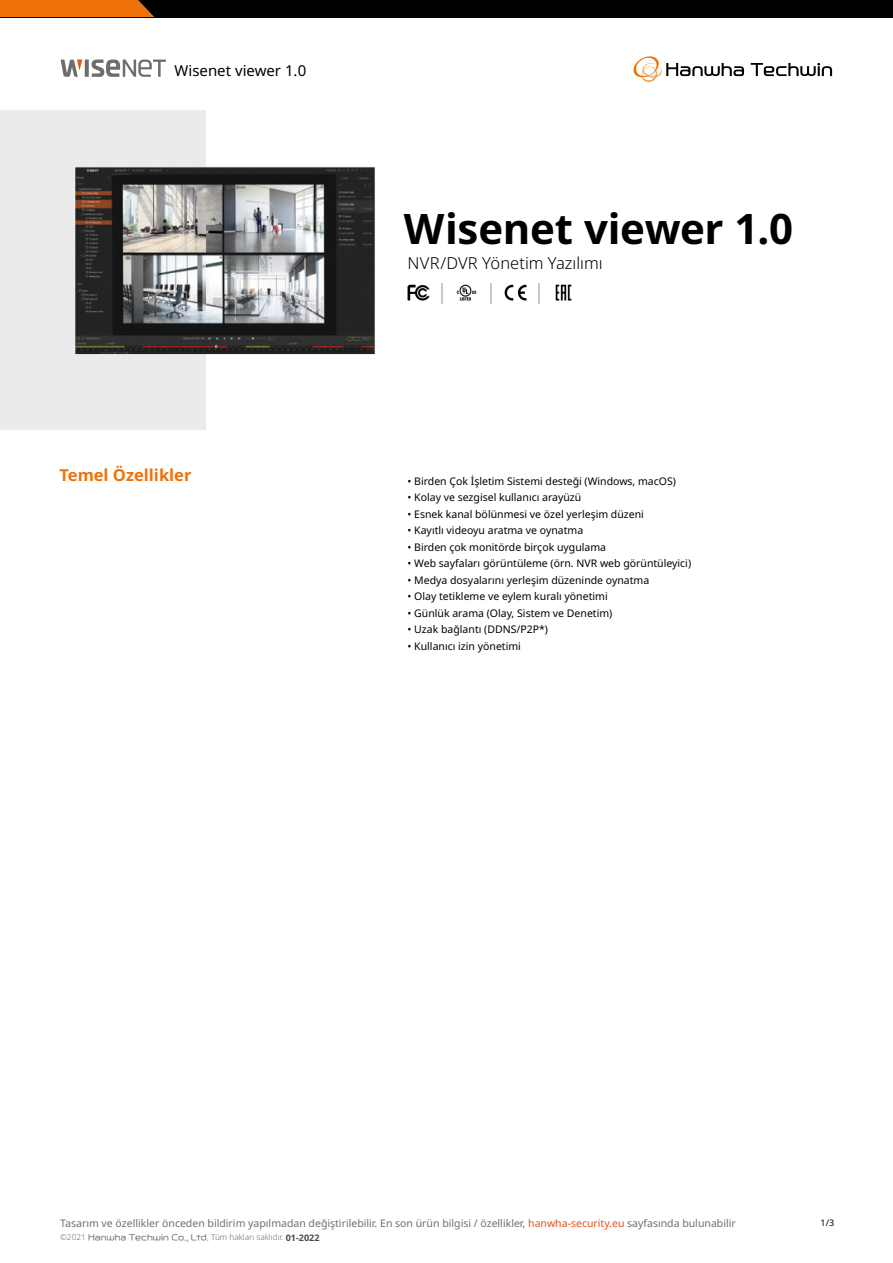
<style>
.page{position:relative;width:893px;height:1263px;background:#fff}
.page>*{position:absolute;margin:0;border:0;box-sizing:border-box;transform-origin:0 0}
.t1{font:700 42px "Noto Sans";letter-spacing:-.005em;color:#000}
.t2{font:300 16.5px "Noto Sans";color:#000}
.t3{font:700 16.5px "Noto Sans";color:#ee7209}
.t4{font:15px "Noto Sans";color:#000}
.t5{font:10.5px "Noto Sans";color:#000}
.t6{font:10.5px "Noto Sans";color:#706f6f}
.t7{font:9px "Noto Sans";color:#000}
.t8{font:300 8.25px "Noto Sans";color:#706f6f}
.s1{color:#e9511d}
.s2{font-family:"Hanwha L";font-weight:400}
.s3{font-weight:700;font-size:9px;color:#4a4a49}
</style>
<div class="page">
<svg style="left:85px;top:60px;width:4px;height:17px"></svg>
<svg style="left:92px;top:60px;width:74px;height:17px"></svg>
<svg style="left:61px;top:60px;width:21px;height:17px"></svg>
<svg style="left:633px;top:56px;width:199px;height:26px"></svg>
<div style="left:0;top:0;width:893px;height:17px;background:#000"></div>
<div style="left:0;top:0;width:154px;height:17px;background:#ee7209"></div>
<img style="left:407px;top:284px;width:23px;height:17px">
<img style="left:456px;top:284px;width:21px;height:17px">
<img style="left:504px;top:284px;width:23px;height:17px">
<img style="left:555px;top:284px;width:17px;height:17px">
<svg style="left:442px;top:283px;width:1px;height:20px"></svg>
<svg style="left:490px;top:283px;width:1px;height:20px"></svg>
<svg style="left:539px;top:283px;width:1px;height:20px"></svg>
<div style="left:0;top:110px;width:205px;height:320px;background:#ebebeb"></div>
<img style="left:205px;top:110px;width:170px;height:300px">
<img style="left:75px;top:167px;width:130px;height:188px">
<h3 class="t4" style="left:175px;top:62px;width:133px">Wisenet viewer 1.0</h3>
<h2 class="t3" style="left:60px;top:465px;width:133px">Temel Özellikler</h2>
<h1 class="t1" style="left:404px;top:205px;width:391px">Wisenet viewer 1.0</h1>
<h2 class="t2" style="left:408px;top:253px;width:197px">NVR/DVR Yönetim Yazılımı</h2>
<p class="t5" style="left:408px;top:475px;width:270px">• Birden Çok İşletim Sistemi desteği (Windows, macOS)</p>
<p class="t5" style="left:408px;top:492px;width:175px">• Kolay ve sezgisel kullanıcı arayüzü</p>
<p class="t5" style="left:408px;top:508px;width:238px">• Esnek kanal bölünmesi ve özel yerleşim düzeni</p>
<p class="t5" style="left:408px;top:525px;width:177px">• Kayıtlı videoyu aratma ve oynatma</p>
<p class="t5" style="left:408px;top:541px;width:200px">• Birden çok monitörde birçok uygulama</p>
<p class="t5" style="left:408px;top:557px;width:285px">• Web sayfaları görüntüleme (örn. NVR web görüntüleyici)</p>
<p class="t5" style="left:408px;top:574px;width:243px">• Medya dosyalarını yerleşim düzeninde oynatma</p>
<p class="t5" style="left:408px;top:590px;width:202px">• Olay tetikleme ve eylem kuralı yönetimi</p>
<p class="t5" style="left:408px;top:607px;width:206px">• Günlük arama (Olay, Sistem ve Denetim)</p>
<p class="t5" style="left:408px;top:623px;width:142px">• Uzak bağlantı (DDNS/P2P*)</p>
<p class="t5" style="left:408px;top:640px;width:115px">• Kullanıcı izin yönetimi</p>
<p class="t6" style="left:60px;top:1218px;width:677px">Tasarım ve özellikler önceden bildirim yapılmadan değiştirilebilir. En son ürün bilgisi / özellikler, <span class="s1">hanwha-security.eu</span> sayfasında bulunabilir</p>
<p class="t7" style="left:820px;top:1218px;width:15px">1/3</p>
<p class="t8" style="left:60px;top:1233px;width:261px">©2021 <span class="s2">Hanwha Techwin Co., Ltd.</span> Tüm hakları saklıdır. <span class="s3">01-2022</span></p>
</div>
